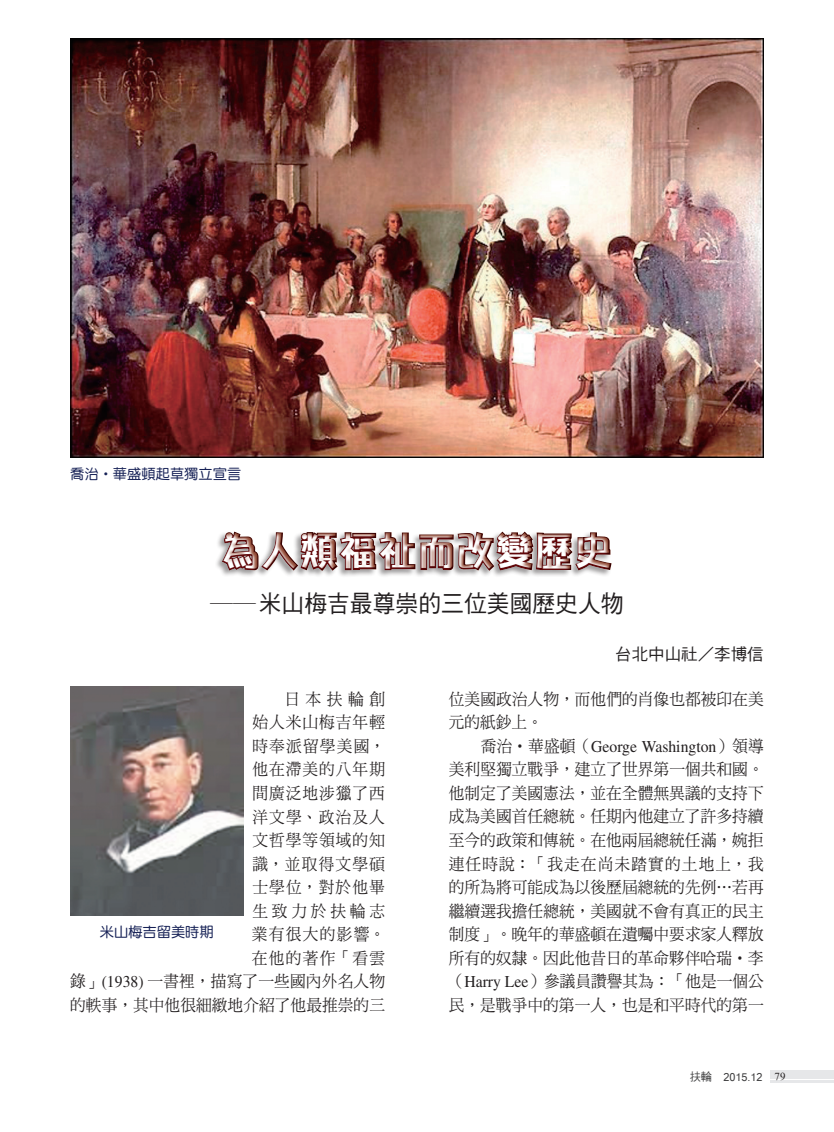
<style>
.page{position:relative;width:834px;height:1132px;background:#fff}
.page>*{position:absolute;margin:0;border:0;box-sizing:border-box;transform-origin:0 0}
.t1{font:37.5px "Shin Chan POP Heavy Big 5";letter-spacing:.1em;color:#fff;scale:.95 1}
.t2{font:24px "DF Hei Std W5";color:#231f20;scale:.95 1}
.t3{font:16.5px/23.5px "DF Ming Std W5";letter-spacing:.01em;color:#231f20;scale:.95 1}
.t4{font:16.5px/23.5px "DF Ming Std W5";letter-spacing:.065em;color:#231f20;text-align:right;scale:.95 1}
.t5{font:16.5px "Times LT Std";color:#231f20;scale:.95 1}
.t6{font:16.5px "DF Hei Std W5";color:#231f20}
.t7{font:14.25px "DF Yuan Std W5";color:#162156}
.t8{font:12px "Latha";color:#3e3e3f}
.s1{font-family:"DF Ming Std W5"}
.s2{font-family:"Times LT Std"}
.s3{font-family:"DF Hei W5 WIN BF";font-size:11.25px}
.s4{font-family:"Aparajita";font-size:13.5px;color:#231f20}
</style>
<div class="page">
<img style="left:70px;top:686px;width:174px;height:229px">
<img style="left:70px;top:38px;width:693px;height:420px">
<svg style="left:216px;top:531px;width:396px;height:45px"></svg>
<div style="left:770px;top:1069px;width:63px;height:9px;background:#e6e7e9"></div>
<hr style="left:770px;top:1080px;width:63px;height:2px;background:#e6e7e9">
<p class="t7" style="left:70px;top:466px;width:172px">喬治<span class="s1">•</span>華盛頓起草獨立宣言</p>
<h1 class="t1" style="left:223px;top:532px;width:410px">為人類福祉而改變歷史</h1>
<h2 class="t2" style="left:210px;top:590px;width:436px"><span class="s1">――</span>米山梅吉最尊崇的三位美國歷史人物</h2>
<p class="t6" style="left:615px;top:644px;width:150px">台北中山社／李博信</p>
<p class="t4" style="left:70px;top:686px;width:333px">日本扶輪創<br>始人米山梅吉年輕<br>時奉派留學美國，<br>他在滯美的八年期<br>間廣泛地涉獵了西<br>洋文學、政治及人<br>文哲學等領域的知<br>識，並取得文學碩<br>士學位，對於他畢<br>生致力於扶輪志<br>業有很大的影響。<br>在他的著作「看雲<br>錄」<span class="s2">(1938)</span> 一書裡，描寫了一些國內外名人物的軼事，其中他很細緻地介紹了他最推崇的三</p>
<p class="t3" style="left:449px;top:686px;width:333px">位美國政治人物，而他們的肖像也都被印在美元的紙鈔上。</p>
<p class="t5" style="left:480px;top:736px;width:299px"><span class="s1">喬治•華盛頓（</span>George Washington<span class="s1">）領導</span></p>
<p class="t3" style="left:448px;top:757px;width:333px;text-align:justify">美利堅獨立戰爭，建立了世界第一個共和國。他制定了美國憲法，並在全體無異議的支持下成為美國首任總統。任期內他建立了許多持續至今的政策和傳統。在他兩屆總統任滿，婉拒連任時說：「我走在尚未踏實的土地上，我的所為將可能成為以後歷屆總統的先例…若再繼續選我擔任總統，美國就不會有真正的民主制度」。晚年的華盛頓在遺囑中要求家人釋放所有的奴隸。因此他昔日的革命夥伴哈瑞•李（<span class="s2">Harry Lee</span>）參議員讚譽其為：「他是一個公民，是戰爭中的第一人，也是和平時代的第一</p>
<p class="t7" style="left:100px;top:923px;width:115px">米山梅吉留美時期</p>
<p class="t8" style="left:689px;top:1066px;width:97px"><span class="s3">扶輪　</span>2015.12 <span class="s4">79</span></p>
</div>
